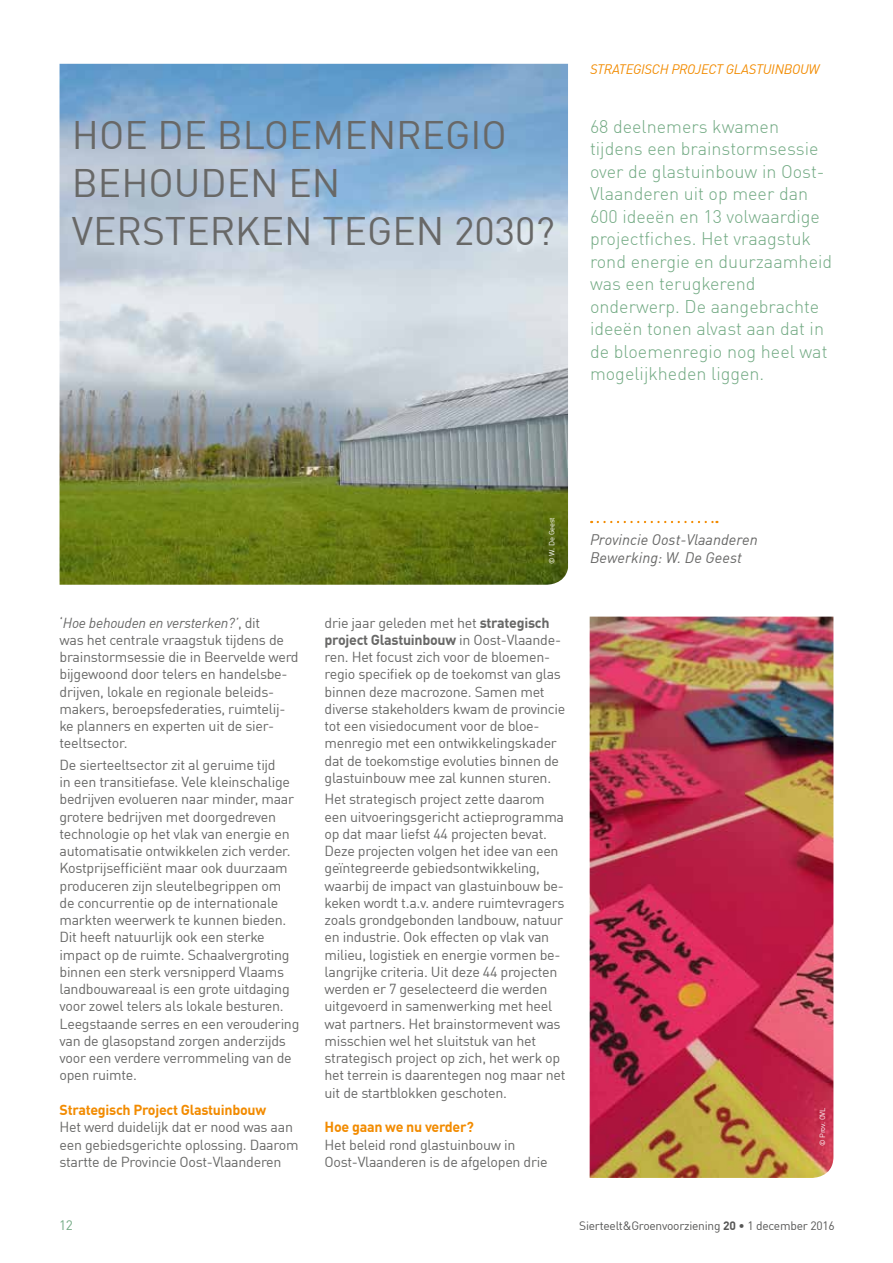
<style>
.page{position:relative;width:893px;height:1263px;background:#fff}
.page>*{position:absolute;margin:0;border:0;box-sizing:border-box;transform-origin:0 0}
.t1{font:39px/48px "DIN Offc Pro";color:#686867}
.t2{font:300 18px/22.5px "DIN Offc Pro";color:#73aa84}
.t3{font:italic 15px/18px "DIN Offc Pro";color:#686867}
.t4{font:14.25px/17.2px "DIN Offc Pro";letter-spacing:-.02em;color:#686867}
.t5{font:700 14.25px "DIN Offc Pro";letter-spacing:-.02em;color:#f28b00}
.t6{font:italic 13.5px "DIN Offc Pro";letter-spacing:-.02em;color:#f28b00}
.t7{font:13.5px "DIN Offc Pro";color:#73aa84}
.t8{font:12px "DIN Offc Pro";letter-spacing:-.02em;color:#575756}
.t9{font:7.5px "DIN Offc Pro";letter-spacing:-.02em;color:#fff}
.s1{font-style:italic}
.s2{font-weight:700}
</style>
<div class="page">
<svg style="left:598px;top:521px;width:119px;height:2px"></svg>
<img style="left:60px;top:64px;width:508px;height:521px">
<img style="left:590px;top:617px;width:243px;height:561px">
<h1 class="t1" style="left:72px;top:107px;width:484px">HOE DE BLOEMENREGIO<br>BEHOUDEN EN<br>VERSTERKEN TEGEN 2030?</h1>
<p class="t6" style="left:590px;top:59px;width:231px">STRATEGISCH PROJECT GLASTUINBOUW</p>
<p class="t2" style="left:590px;top:113px;width:244px">68 deelnemers kwamen tijdens een brainstormsessie over de glastuinbouw in Oost-<br>Vlaanderen uit op meer dan<br>600 ideeën en 13 volwaardige projectfiches. Het vraagstuk rond energie en duurzaamheid was een terugkerend onderwerp. De aangebrachte ideeën tonen alvast aan dat in de bloemenregio nog heel wat mogelijkheden liggen.</p>
<p class="t4" style="left:60px;top:612px;width:241px">‘<span class="s1">Hoe behouden en versterken?’</span>, dit<br>was het centrale vraagstuk tijdens de brainstormsessie die in Beervelde werd bijgewoond door telers en handelsbe&shy;drijven, lokale en regionale beleids&shy;makers, beroepsfederaties, ruimtelij&shy;ke planners en experten uit de sier&shy;teeltsector.</p>
<p class="t4" style="left:60px;top:755px;width:241px">De sierteeltsector zit al geruime tijd<br>in een transitiefase. Vele kleinschalige bedrijven evolueren naar minder, maar grotere bedrijven met doorgedreven technologie op het vlak van energie en automatisatie ontwikkelen zich verder.<br>Kostprijsefficiënt maar ook duurzaam produceren zijn sleutelbegrippen om de concurrentie op de internationale markten weerwerk te kunnen bieden.<br>Dit heeft natuurlijk ook een sterke impact op de ruimte. Schaalvergroting binnen een sterk versnipperd Vlaams landbouwareaal is een grote uitdaging voor zowel telers als lokale besturen.<br>Leegstaande serres en een veroudering van de glasopstand zorgen anderzijds voor een verdere verrommeling van de open ruimte.</p>
<p class="t5" style="left:60px;top:1098px;width:208px">Strategisch Project Glastuinbouw</p>
<p class="t4" style="left:60px;top:1117px;width:241px">Het werd duidelijk dat er nood was aan een gebiedsgerichte oplossing. Daarom startte de Provincie Oost-Vlaanderen</p>
<p class="t9" style="left:546px;top:564px;width:48px;rotate:-90deg">© W. De Geest</p>
<p class="t4" style="left:325px;top:612px;width:242px">drie jaar geleden met het <span class="s2">strategisch project Glastuinbouw</span> in Oost-Vlaande&shy;ren. Het focust zich voor de bloemen&shy;regio specifiek op de toekomst van glas binnen deze macrozone. Samen met diverse stakeholders kwam de provincie tot een visiedocument voor de bloe&shy;menregio met een ontwikkelingskader dat de toekomstige evoluties binnen de glastuinbouw mee zal kunnen sturen.</p>
<p class="t4" style="left:325px;top:789px;width:242px">Het strategisch project zette daarom een uitvoeringsgericht actieprogramma op dat maar liefst 44 projecten bevat.<br>Deze projecten volgen het idee van een geïntegreerde gebiedsontwikkeling, waarbij de impact van glastuinbouw be&shy;keken wordt t.a.v. andere ruimtevragers zoals grondgebonden landbouw, natuur en industrie. Ook effecten op vlak van milieu, logistiek en energie vormen be&shy;langrijke criteria. Uit deze 44 projecten werden er 7 geselecteerd die werden uitgevoerd in samenwerking met heel wat partners. Het brainstormevent was misschien wel het sluitstuk van het strategisch project op zich, het werk op het terrein is daarentegen nog maar net uit de startblokken geschoten.</p>
<p class="t5" style="left:325px;top:1115px;width:151px">Hoe gaan we nu verder?</p>
<p class="t4" style="left:325px;top:1134px;width:225px">Het beleid rond glastuinbouw in<br>Oost-Vlaanderen is de afgelopen drie</p>
<p class="t3" style="left:590px;top:529px;width:169px">Provincie Oost-Vlaanderen<br>Bewerking: W. De Geest</p>
<p class="t9" style="left:816px;top:1146px;width:40px;rotate:-90deg">© Prov. OVL</p>
<p class="t7" style="left:59px;top:1215px;width:15px">12</p>
<p class="t8" style="left:579px;top:1216px;width:257px">Sierteelt&amp;Groenvoorziening <span class="s2">20</span> • 1 december 2016</p>
</div>
